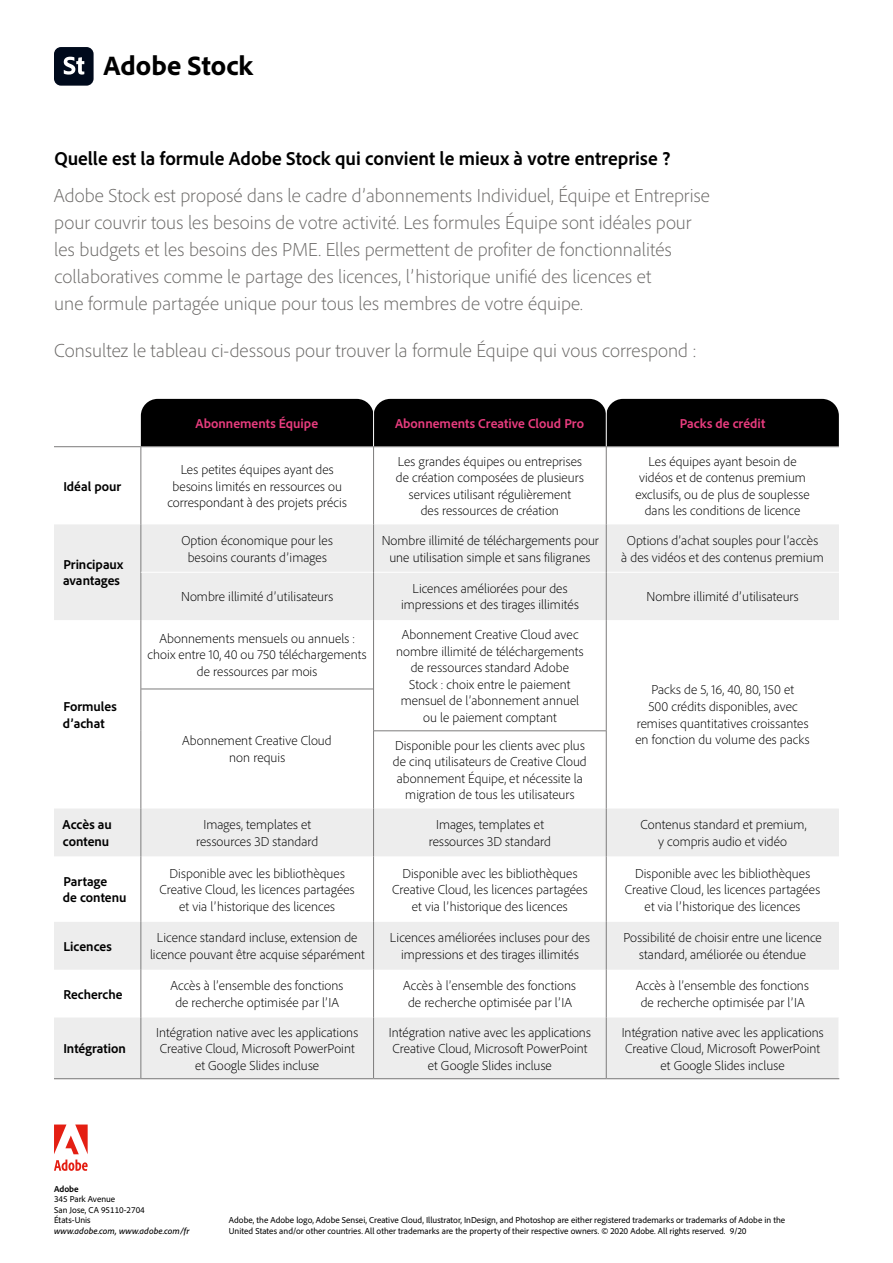
<style>
.page{position:relative;width:893px;height:1263px;background:#fff}
.page>*{position:absolute;margin:0;border:0;box-sizing:border-box;transform-origin:0 0}
.title__main{font:800 27.9px "Adobe Clean";color:#000}
.body__copy{font:300 19.5px/27px "Adobe Clean";color:#6c6a68}
.Headline_-_Intro_par{font:700 19.5px "Adobe Clean";color:#000}
.t1{font:300 13.5px/16.5px "Adobe Clean";letter-spacing:.005em;color:#000;text-align:center}
.t2{font:700 13.5px/16.5px "Adobe Clean";color:#000}
.t3{font:700 13.5px "Adobe Clean";color:#e83c7e}
.Legal__Company_Name{font:9px/10.5px "Adobe Clean";color:#000}
.s1{font-weight:700}
.s2{font-family:"Adobe Clean 7 pt";font-style:italic}
</style>
<div class="page">
<div style="left:141px;top:399px;width:698px;height:47px;background:#000"></div>
<svg style="left:54px;top:524px;width:785px;height:554px"></svg>
<hr style="left:373px;top:447px;width:1px;height:77px;background:#7c7b7b">
<hr style="left:606px;top:447px;width:1px;height:77px;background:#7c7b7b">
<hr style="left:373px;top:620px;width:1px;height:69px;background:#7c7b7b">
<hr style="left:606px;top:620px;width:1px;height:69px;background:#7c7b7b">
<hr style="left:373px;top:689px;width:1px;height:42px;background:#7c7b7b">
<hr style="left:606px;top:689px;width:1px;height:42px;background:#7c7b7b">
<hr style="left:373px;top:731px;width:1px;height:77px;background:#7c7b7b">
<hr style="left:606px;top:731px;width:1px;height:77px;background:#7c7b7b">
<hr style="left:373px;top:808px;width:1px;height:48px;background:#7c7b7b">
<hr style="left:606px;top:808px;width:1px;height:48px;background:#7c7b7b">
<hr style="left:373px;top:856px;width:1px;height:66px;background:#7c7b7b">
<hr style="left:606px;top:856px;width:1px;height:66px;background:#7c7b7b">
<hr style="left:373px;top:922px;width:1px;height:48px;background:#7c7b7b">
<hr style="left:606px;top:922px;width:1px;height:48px;background:#7c7b7b">
<hr style="left:373px;top:970px;width:1px;height:47px;background:#7c7b7b">
<hr style="left:606px;top:970px;width:1px;height:47px;background:#7c7b7b">
<hr style="left:373px;top:1017px;width:1px;height:61px;background:#7c7b7b">
<hr style="left:606px;top:1017px;width:1px;height:61px;background:#7c7b7b">
<hr style="left:141px;top:447px;width:1px;height:77px;background:#7c7b7b">
<hr style="left:141px;top:524px;width:1px;height:48px;background:#7c7b7b">
<hr style="left:141px;top:572px;width:1px;height:48px;background:#7c7b7b">
<hr style="left:141px;top:620px;width:1px;height:69px;background:#7c7b7b">
<hr style="left:141px;top:689px;width:1px;height:42px;background:#7c7b7b">
<hr style="left:141px;top:731px;width:1px;height:77px;background:#7c7b7b">
<hr style="left:141px;top:808px;width:1px;height:48px;background:#7c7b7b">
<hr style="left:141px;top:856px;width:1px;height:66px;background:#7c7b7b">
<hr style="left:141px;top:922px;width:1px;height:48px;background:#7c7b7b">
<hr style="left:141px;top:970px;width:1px;height:47px;background:#7c7b7b">
<hr style="left:141px;top:1017px;width:1px;height:61px;background:#7c7b7b">
<hr style="left:373px;top:399px;width:1px;height:47px;background:#fff">
<hr style="left:606px;top:399px;width:1px;height:47px;background:#fff">
<hr style="left:54px;top:446px;width:87px;height:1px;background:#7c7b7b">
<hr style="left:141px;top:446px;width:233px;height:1px;background:#7c7b7b">
<hr style="left:374px;top:446px;width:232px;height:1px;background:#7c7b7b">
<hr style="left:606px;top:446px;width:233px;height:1px;background:#7c7b7b">
<hr style="left:54px;top:1078px;width:87px;height:1px;background:#7c7b7b">
<hr style="left:141px;top:1078px;width:233px;height:1px;background:#7c7b7b">
<hr style="left:374px;top:1078px;width:232px;height:1px;background:#7c7b7b">
<hr style="left:606px;top:1078px;width:233px;height:1px;background:#7c7b7b">
<hr style="left:141px;top:689px;width:232px;height:1px;background:#7c7b7b">
<hr style="left:374px;top:730px;width:232px;height:1px;background:#7c7b7b">
<hr style="left:141px;top:572px;width:232px;height:1px;background:#fff">
<hr style="left:374px;top:572px;width:232px;height:1px;background:#fff">
<hr style="left:607px;top:572px;width:232px;height:1px;background:#fff">
<hr style="left:373px;top:524px;width:1px;height:48px;background:#7c7b7b">
<hr style="left:373px;top:572px;width:1px;height:48px;background:#7c7b7b">
<hr style="left:606px;top:524px;width:1px;height:48px;background:#7c7b7b">
<hr style="left:606px;top:572px;width:1px;height:48px;background:#7c7b7b">
<svg style="left:54px;top:1124px;width:34px;height:47px"></svg>
<div style="left:54px;top:47px;width:40px;height:39px;background:#000a1c;border-radius:7px"></div>
<svg style="left:64px;top:57px;width:20px;height:18px"></svg>
<p class="title__main" style="left:103px;top:47px;width:151px">Adobe Stock</p>
<p class="Headline_-_Intro_par" style="left:54px;top:146px;width:618px">Quelle est la formule Adobe Stock qui convient le mieux à votre entreprise ?</p>
<p class="body__copy" style="left:54px;top:181px;width:658px">Adobe Stock est proposé dans le cadre d’abonnements Individuel, Équipe et Entreprise pour couvrir tous les besoins de votre activité. Les formules Équipe sont idéales pour les budgets et les besoins des PME. Elles permettent de profiter de fonctionnalités collaboratives comme le partage des licences, l’historique unifié des licences et<br>une formule partagée unique pour tous les membres de votre équipe.</p>
<p class="body__copy" style="left:54px;top:336px;width:643px">Consultez le tableau ci-dessous pour trouver la formule Équipe qui vous correspond :</p>
<p class="t2" style="left:63px;top:477px;width:59px">Idéal pour</p>
<p class="t2" style="left:63px;top:556px;width:62px">Principaux avantages</p>
<p class="t2" style="left:63px;top:698px;width:56px">Formules d’achat</p>
<p class="t3" style="left:196px;top:414px;width:124px">Abonnements Équipe</p>
<p class="t3" style="left:395px;top:414px;width:190px">Abonnements Creative Cloud Pro</p>
<p class="t3" style="left:680px;top:414px;width:87px">Packs de crédit</p>
<p class="t1" style="left:167px;top:461px;width:181px">Les petites équipes ayant des besoins limités en ressources ou correspondant à des projets précis</p>
<p class="t1" style="left:396px;top:453px;width:189px">Les grandes équipes ou entreprises de création composées de plusieurs services utilisant régulièrement<br>des ressources de création</p>
<p class="t1" style="left:635px;top:453px;width:176px">Les équipes ayant besoin de vidéos et de contenus premium exclusifs, ou de plus de souplesse dans les conditions de licence</p>
<p class="t1" style="left:181px;top:532px;width:153px">Option économique pour les besoins courants d’images</p>
<p class="t1" style="left:382px;top:532px;width:219px">Nombre illimité de téléchargements pour une utilisation simple et sans filigranes</p>
<p class="t1" style="left:621px;top:532px;width:204px">Options d’achat souples pour l’accès<br>à des vidéos et des contenus premium</p>
<p class="t1" style="left:181px;top:588px;width:154px">Nombre illimité d’utilisateurs</p>
<p class="t1" style="left:401px;top:580px;width:179px">Licences améliorées pour des impressions et des tirages illimités</p>
<p class="t1" style="left:647px;top:588px;width:154px">Nombre illimité d’utilisateurs</p>
<p class="t1" style="left:148px;top:630px;width:221px">Abonnements mensuels ou annuels : choix entre 10, 40 ou 750 téléchargements de ressources par mois</p>
<p class="t1" style="left:396px;top:626px;width:189px">Abonnement Creative Cloud avec nombre illimité de téléchargements de ressources standard Adobe<br>Stock : choix entre le paiement mensuel de l’abonnement annuel ou le paiement comptant</p>
<p class="t1" style="left:637px;top:681px;width:173px">Packs de 5, 16, 40, 80, 150 et<br>500 crédits disponibles, avec remises quantitatives croissantes</p>
<p class="t1" style="left:182px;top:732px;width:151px">Abonnement Creative Cloud</p>
<p class="t1" style="left:635px;top:731px;width:176px">en fonction du volume des packs</p>
<p class="t1" style="left:229px;top:749px;width:57px">non requis</p>
<p class="t1" style="left:393px;top:737px;width:195px">Disponible pour les clients avec plus de cinq utilisateurs de Creative Cloud abonnement Équipe, et nécessite la migration de tous les utilisateurs</p>
<p class="t2" style="left:63px;top:816px;width:51px">Accès au contenu</p>
<p class="t1" style="left:196px;top:816px;width:124px">Images, templates et ressources 3D standard</p>
<p class="t1" style="left:429px;top:816px;width:124px">Images, templates et ressources 3D standard</p>
<p class="t1" style="left:640px;top:816px;width:168px">Contenus standard et premium, y compris audio et vidéo</p>
<p class="t2" style="left:63px;top:872px;width:65px">Partage<br>de contenu</p>
<p class="t1" style="left:159px;top:864px;width:197px">Disponible avec les bibliothèques<br>Creative Cloud, les licences partagées et via l’historique des licences</p>
<p class="t1" style="left:392px;top:864px;width:197px">Disponible avec les bibliothèques<br>Creative Cloud, les licences partagées et via l’historique des licences</p>
<p class="t1" style="left:625px;top:864px;width:197px">Disponible avec les bibliothèques<br>Creative Cloud, les licences partagées et via l’historique des licences</p>
<p class="t2" style="left:63px;top:937px;width:50px">Licences</p>
<p class="t1" style="left:150px;top:929px;width:216px">Licence standard incluse, extension de licence pouvant être acquise séparément</p>
<p class="t1" style="left:390px;top:929px;width:201px">Licences améliorées incluses pour des impressions et des tirages illimités</p>
<p class="t1" style="left:623px;top:929px;width:200px">Possibilité de choisir entre une licence standard, améliorée ou étendue</p>
<p class="t2" style="left:63px;top:985px;width:61px">Recherche</p>
<p class="t1" style="left:170px;top:977px;width:175px">Accès à l’ensemble des fonctions de recherche optimisée par l’IA</p>
<p class="t1" style="left:403px;top:977px;width:175px">Accès à l’ensemble des fonctions de recherche optimisée par l’IA</p>
<p class="t1" style="left:636px;top:977px;width:175px">Accès à l’ensemble des fonctions de recherche optimisée par l’IA</p>
<p class="t2" style="left:63px;top:1040px;width:64px">Intégration</p>
<p class="t1" style="left:156px;top:1023px;width:203px">Intégration native avec les applications<br>Creative Cloud, Microsoft PowerPoint et Google Slides incluse</p>
<p class="t1" style="left:389px;top:1023px;width:203px">Intégration native avec les applications<br>Creative Cloud, Microsoft PowerPoint et Google Slides incluse</p>
<p class="t1" style="left:622px;top:1023px;width:203px">Intégration native avec les applications<br>Creative Cloud, Microsoft PowerPoint et Google Slides incluse</p>
<p class="Legal__Company_Name" style="left:54px;top:1183px;width:137px"><span class="s1">Adobe<br></span>345 Park Avenue<br>San Jose, CA 95110-2704<br>États-Unis<br><span class="s2">www.adobe.com, www.adobe.com/fr</span></p>
<p class="Legal__Company_Name" style="left:229px;top:1215px;width:558px">Adobe, the Adobe logo, Adobe Sensei, Creative Cloud, Illustrator, InDesign, and Photoshop are either registered trademarks or trademarks of Adobe in the<br>United States and/or other countries. All other trademarks are the property of their respective owners. © 2020 Adobe. All rights reserved. 9/20</p>
</div>
